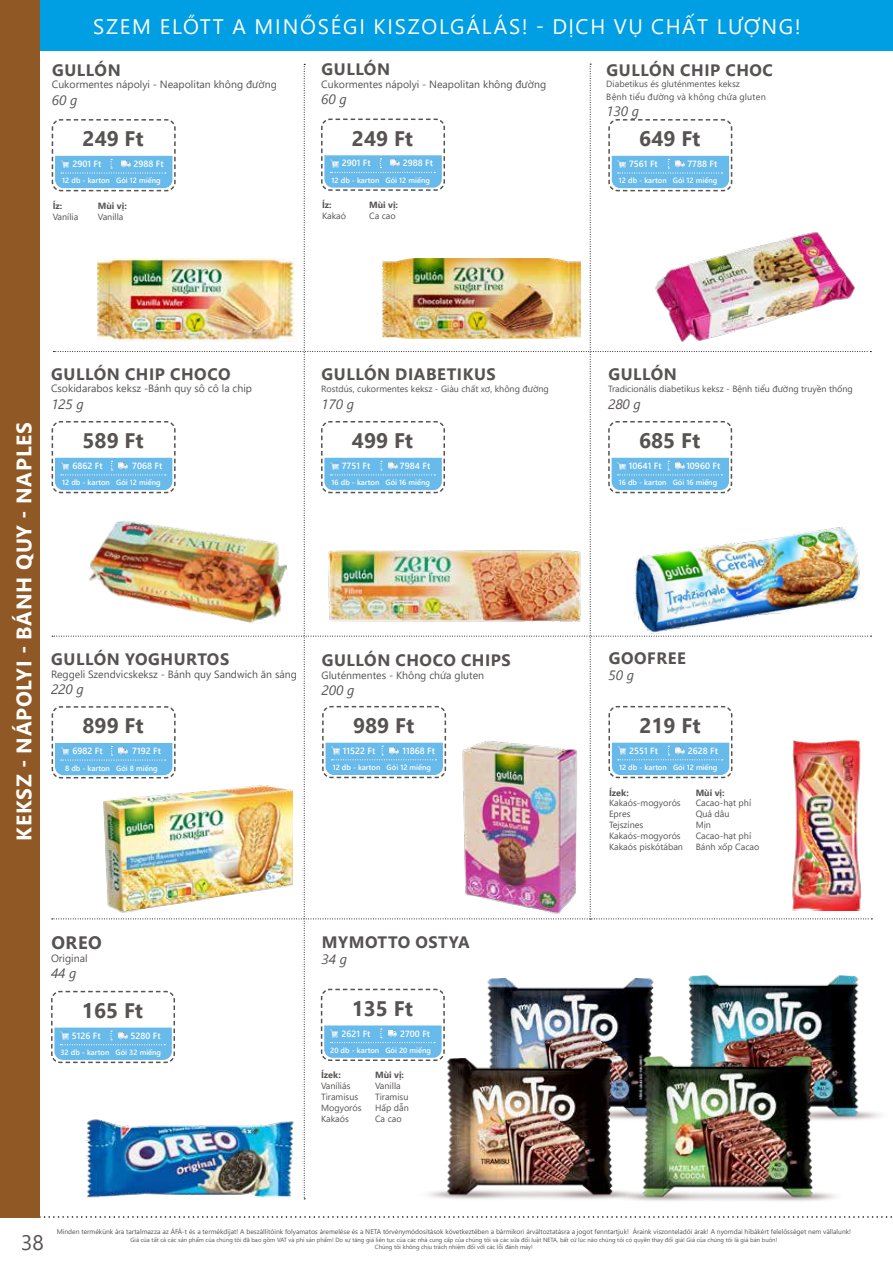
<style>
.page{position:relative;width:893px;height:1263px;background:#fff}
.page>*{position:absolute;margin:0;border:0;box-sizing:border-box;transform-origin:0 0}
.t1{font:700 21px "Segoe UI";color:#565352}
.t2{font:21px "Segoe UI";letter-spacing:.085em;color:#fff}
.t3{font:700 21px "Segoe UI";letter-spacing:.035em;color:#fff}
.t4{font:21px "Segoe UI";color:#565352}
.t5{font:700 18px "Segoe UI";color:#565352}
.t6{font:700 16.5px "Segoe UI";letter-spacing:.035em;color:#565352}
.t7{font:italic 13.5px "Segoe UI";color:#565352}
.t8{font:10.5px "Segoe UI";color:#565352}
.t9{font:9px/10.8px "Segoe UI";color:#565352}
.t10{font:600 9px "Segoe UI";color:#fff}
.t11{font:700 9px "Segoe UI";color:#565352}
.t12{font:600 7.5px "Segoe UI";color:#fff}
.t13{font:6.75px "Segoe UI";color:#565352}
.t14{font:6px "Segoe UI";color:#565352}
</style>
<div class="page">
<div style="left:0;top:0;width:893px;height:50px;background:#009fe3"></div>
<svg style="left:0;top:1216px;width:892px;height:2px"></svg>
<div style="left:0;top:0;width:39px;height:1217px;background:#905824"></div>
<img style="left:51px;top:64px;width:821px;height:1135px">
<img style="left:457px;top:979px;width:202px;height:79px">
<img style="left:419px;top:1058px;width:193px;height:141px">
<img style="left:659px;top:975px;width:221px;height:146px">
<img style="left:612px;top:1057px;width:229px;height:144px">
<h1 class="t2" style="left:93px;top:7px;width:709px">SZEM ELŐTT A MINŐSÉGI KISZOLGÁLÁS! - DỊCH VỤ CHẤT LƯỢNG!</h1>
<h3 class="t6" style="left:52px;top:54px;width:70px">GULLÓN</h3>
<p class="t8" style="left:52px;top:75px;width:226px">Cukormentes nápolyi - Neapolitan không đường</p>
<h3 class="t7" style="left:52px;top:87px;width:27px">60 g</h3>
<h3 class="t6" style="left:322px;top:54px;width:70px">GULLÓN</h3>
<p class="t8" style="left:321px;top:74px;width:226px">Cukormentes nápolyi - Neapolitan không đường</p>
<h3 class="t7" style="left:321px;top:87px;width:27px">60 g</h3>
<h1 class="t1" style="left:83px;top:119px;width:63px">249 Ft</h1>
<p class="t10" style="left:72px;top:155px;width:30px">2901 Ft</p>
<p class="t10" style="left:133px;top:155px;width:32px">2988 Ft</p>
<p class="t12" style="left:62px;top:174px;width:100px">12 db - karton Gói 12 miếng</p>
<h1 class="t1" style="left:352px;top:119px;width:63px">249 Ft</h1>
<p class="t10" style="left:342px;top:155px;width:30px">2901 Ft</p>
<p class="t10" style="left:403px;top:155px;width:32px">2988 Ft</p>
<p class="t12" style="left:332px;top:173px;width:100px">12 db - karton Gói 12 miếng</p>
<p class="t11" style="left:53px;top:197px;width:11px">Íz:</p>
<p class="t9" style="left:53px;top:210px;width:27px">Vanília</p>
<p class="t11" style="left:98px;top:197px;width:30px">Mùi vị:</p>
<p class="t9" style="left:98px;top:210px;width:27px">Vanilla</p>
<p class="t11" style="left:322px;top:196px;width:11px">Íz:</p>
<p class="t9" style="left:322px;top:210px;width:26px">Kakaó</p>
<p class="t11" style="left:369px;top:196px;width:30px">Mùi vị:</p>
<p class="t9" style="left:369px;top:210px;width:28px">Ca cao</p>
<h1 class="t3" style="left:4px;top:840px;width:420px;rotate:-90deg">KEKSZ - NÁPOLYI - BÁNH QUY - NAPLES</h1>
<h3 class="t6" style="left:51px;top:358px;width:181px">GULLÓN CHIP CHOCO</h3>
<p class="t8" style="left:51px;top:379px;width:203px">Csokidarabos keksz -Bánh quy sô cô la chip</p>
<h3 class="t7" style="left:51px;top:391px;width:34px">125 g</h3>
<h1 class="t1" style="left:83px;top:421px;width:63px">589 Ft</h1>
<p class="t10" style="left:72px;top:457px;width:32px">6862 Ft</p>
<p class="t10" style="left:132px;top:457px;width:32px">7068 Ft</p>
<p class="t12" style="left:62px;top:476px;width:100px">12 db - karton Gói 12 miếng</p>
<h3 class="t6" style="left:51px;top:644px;width:179px">GULLÓN YOGHURTOS</h3>
<p class="t8" style="left:51px;top:664px;width:248px">Reggeli Szendvicskeksz - Bánh quy Sandwich ăn sáng</p>
<h3 class="t7" style="left:51px;top:676px;width:34px">220 g</h3>
<h1 class="t1" style="left:83px;top:706px;width:63px">899 Ft</h1>
<p class="t10" style="left:72px;top:742px;width:32px">6982 Ft</p>
<p class="t10" style="left:132px;top:742px;width:30px">7192 Ft</p>
<p class="t12" style="left:65px;top:761px;width:94px">8 db - karton Gói 8 miếng</p>
<h3 class="t6" style="left:322px;top:358px;width:176px">GULLÓN DIABETIKUS</h3>
<p class="t9" style="left:321px;top:383px;width:229px">Rostdús, cukormentes keksz - Giàu chất xơ, không đường</p>
<h3 class="t7" style="left:321px;top:391px;width:34px">170 g</h3>
<h1 class="t1" style="left:352px;top:421px;width:63px">499 Ft</h1>
<p class="t10" style="left:342px;top:457px;width:30px">7751 Ft</p>
<p class="t10" style="left:400px;top:457px;width:32px">7984 Ft</p>
<p class="t12" style="left:332px;top:476px;width:100px">16 db - karton Gói 16 miếng</p>
<h3 class="t6" style="left:322px;top:645px;width:191px">GULLÓN CHOCO CHIPS</h3>
<p class="t8" style="left:322px;top:665px;width:164px">Gluténmentes - Không chứa gluten</p>
<h3 class="t7" style="left:322px;top:677px;width:34px">200 g</h3>
<h1 class="t1" style="left:353px;top:706px;width:63px">989 Ft</h1>
<p class="t10" style="left:343px;top:742px;width:34px">11522 Ft</p>
<p class="t10" style="left:403px;top:742px;width:34px">11868 Ft</p>
<p class="t12" style="left:333px;top:760px;width:100px">12 db - karton Gói 12 miếng</p>
<h2 class="t5" style="left:51px;top:926px;width:52px">OREO</h2>
<p class="t8" style="left:51px;top:948px;width:38px">Original</p>
<h3 class="t7" style="left:51px;top:960px;width:27px">44 g</h3>
<h1 class="t1" style="left:82px;top:991px;width:63px">165 Ft</h1>
<p class="t10" style="left:72px;top:1027px;width:30px">5126 Ft</p>
<p class="t10" style="left:130px;top:1027px;width:32px">5280 Ft</p>
<p class="t12" style="left:60px;top:1045px;width:102px">32 db - karton Gói 32 miếng</p>
<h3 class="t6" style="left:322px;top:926px;width:150px">MYMOTTO OSTYA</h3>
<h3 class="t7" style="left:321px;top:946px;width:27px">34 g</h3>
<h1 class="t1" style="left:352px;top:989px;width:63px">135 Ft</h1>
<p class="t10" style="left:342px;top:1025px;width:30px">2621 Ft</p>
<p class="t10" style="left:400px;top:1025px;width:32px">2700 Ft</p>
<p class="t12" style="left:330px;top:1043px;width:102px">20 db - karton Gói 20 miếng</p>
<p class="t11" style="left:321px;top:1067px;width:21px">Ízek:</p>
<p class="t9" style="left:321px;top:1080px;width:42px">Vaníliás<br>Tiramisus<br>Mogyorós<br>Kakaós</p>
<p class="t11" style="left:375px;top:1067px;width:30px">Mùi vị:</p>
<p class="t9" style="left:375px;top:1080px;width:35px">Vanilla<br>Tiramisu<br>Hấp dẫn<br>Ca cao</p>
<h3 class="t6" style="left:607px;top:55px;width:168px">GULLÓN CHIP CHOC</h3>
<p class="t9" style="left:606px;top:77px;width:161px;line-height:12.6px">Diabetikus és gluténmentes keksz<br>Bệnh tiểu đường và không chứa gluten</p>
<h3 class="t7" style="left:606px;top:98px;width:34px">130 g</h3>
<h1 class="t1" style="left:639px;top:119px;width:63px">649 Ft</h1>
<p class="t10" style="left:629px;top:155px;width:30px">7561 Ft</p>
<p class="t10" style="left:687px;top:155px;width:31px">7788 Ft</p>
<p class="t12" style="left:619px;top:174px;width:100px">12 db - karton Gói 12 miếng</p>
<h3 class="t6" style="left:608px;top:358px;width:70px">GULLÓN</h3>
<p class="t9" style="left:608px;top:383px;width:246px">Tradicionális diabetikus keksz - Bệnh tiểu đường truyền thống</p>
<h3 class="t7" style="left:608px;top:391px;width:34px">280 g</h3>
<h1 class="t1" style="left:639px;top:421px;width:63px">685 Ft</h1>
<p class="t10" style="left:629px;top:457px;width:34px">10641 Ft</p>
<p class="t10" style="left:686px;top:457px;width:35px">10960 Ft</p>
<p class="t12" style="left:619px;top:476px;width:100px">16 db - karton Gói 16 miếng</p>
<h3 class="t6" style="left:609px;top:642px;width:79px">GOOFREE</h3>
<h3 class="t7" style="left:608px;top:663px;width:27px">50 g</h3>
<h1 class="t1" style="left:639px;top:706px;width:63px">219 Ft</h1>
<p class="t10" style="left:629px;top:742px;width:30px">2551 Ft</p>
<p class="t10" style="left:688px;top:742px;width:32px">2628 Ft</p>
<p class="t12" style="left:619px;top:760px;width:100px">12 db - karton Gói 12 miếng</p>
<p class="t11" style="left:609px;top:784px;width:21px">Ízek:</p>
<p class="t9" style="left:609px;top:797px;width:76px">Kakaós-mogyorós<br>Epres<br>Tejszínes<br>Kakaós-mogyorós<br>Kakaós piskótában</p>
<p class="t11" style="left:696px;top:784px;width:30px">Mùi vị:</p>
<p class="t9" style="left:696px;top:797px;width:65px">Cacao-hạt phỉ<br>Quả dâu<br>Mịn<br>Cacao-hạt phỉ<br>Bánh xốp Cacao</p>
<p class="t13" style="left:57px;top:1226px;width:796px">Minden termékünk ára tartalmazza az ÁFÁ-t és a termékdíjat! A beszállítóink folyamatos áremelése és a NETA törvénymódosítások következtében a bármikori árváltoztatásra a jogot fenntartjuk! Áraink viszonteladói árak! A nyomdai hibákért felelősséget nem vállalunk!</p>
<p class="t14" style="left:131px;top:1234px;width:648px">Giá của tất cả các sản phẩm của chúng tôi đã bao gồm VAT và phí sản phẩm! Do sự tăng giá liên tục của các nhà cung cấp của chúng tôi và các sửa đổi luật NETA, bất cứ lúc nào chúng tôi có quyền thay đổi giá! Giá của chúng tôi là giá bán buôn!</p>
<h1 class="t4" style="left:21px;top:1222px;width:24px">38</h1>
<p class="t14" style="left:375px;top:1241px;width:159px">Chúng tôi không chịu trách nhiệm đối với các lỗi đánh máy!</p>
</div>
